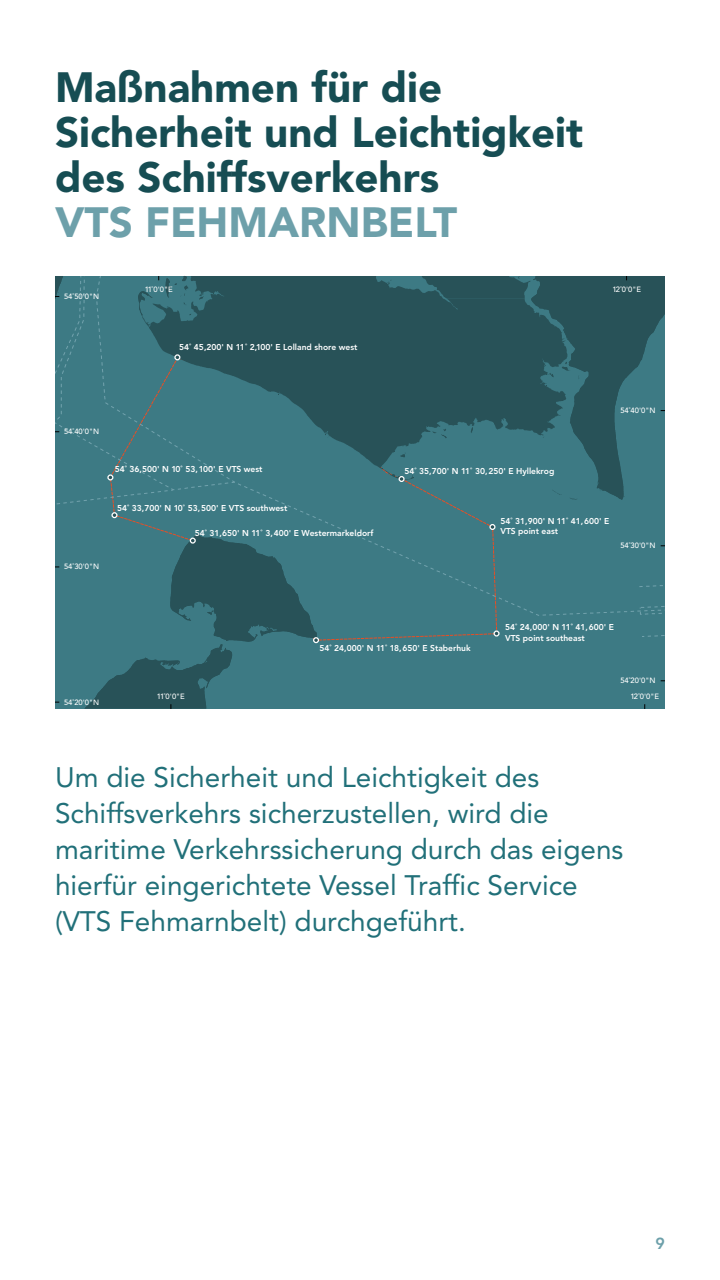
<style>
.page{position:relative;width:720px;height:1280px;background:#fff}
.page>*{position:absolute;margin:0;border:0;box-sizing:border-box;transform-origin:0 0}
.t1{font:900 42px/45px "Avenir LT Std";color:#164d53}
.t2{font:900 42px "Avenir LT Std";color:#6da0aa}
.Copy{font:28px/36px "Avenir LT Std";color:#217079}
.t3{font:800 16px "Avenir LT Std";color:#6da0aa}
.t4{font:800 8.5px/10.2px "Avenir LT Std";color:#fff}
.t5{font:500 7.6px/15.7px "Avenir LT Std";color:#fff}
</style>
<div class="page">
<div style="left:55px;top:276px;width:610px;height:433px;background:#3d7a84"></div>
<svg style="left:84px;top:643px;width:233px;height:66px"></svg>
<svg style="left:55px;top:276px;width:610px;height:367px"></svg>
<h2 class="t1" style="left:55px;top:64px;width:530px">Maßnahmen für die<br>Sicherheit und Leichtigkeit des Schiffsverkehrs</h2>
<h2 class="t2" style="left:55px;top:197px;width:404px">VTS FEHMARNBELT</h2>
<p class="t5" style="left:64px;top:289px;width:37px">54˚50'0"N</p>
<p class="t5" style="left:145px;top:282px;width:29px">11˚0'0"E</p>
<p class="t4" style="left:179px;top:342px;width:180px">54˚ 45,200' N 11˚ 2,100' E Lolland shore west</p>
<p class="t5" style="left:64px;top:424px;width:37px">54˚40'0"N</p>
<p class="t4" style="left:115px;top:464px;width:149px">54˚ 36,500' N 10˚ 53,100' E VTS west</p>
<p class="t4" style="left:117px;top:503px;width:172px">54˚ 33,700' N 10˚ 53,500' E VTS southwest</p>
<p class="t4" style="left:405px;top:466px;width:151px">54˚ 35,700' N 11˚ 30,250' E Hyllekrog</p>
<p class="t5" style="left:612px;top:282px;width:30px">12˚0'0"E</p>
<p class="t5" style="left:620px;top:403px;width:37px">54˚40'0"N</p>
<p class="t5" style="left:64px;top:559px;width:37px">54˚30'0"N</p>
<p class="t5" style="left:64px;top:694px;width:37px">54˚20'0"N</p>
<p class="t4" style="left:195px;top:528px;width:180px">54˚ 31,650' N 11˚ 3,400' E Westermarkeldorf</p>
<p class="t4" style="left:500px;top:516px;width:111px">54˚ 31,900' N 11˚ 41,600' E<br>VTS point east</p>
<p class="t5" style="left:620px;top:538px;width:37px">54˚30'0"N</p>
<p class="t5" style="left:157px;top:689px;width:29px">11˚0'0"E</p>
<p class="t4" style="left:320px;top:643px;width:153px">54˚ 24,000' N 11˚ 18,650' E Staberhuk</p>
<p class="t4" style="left:505px;top:622px;width:111px">54˚ 24,000' N 11˚ 41,600' E<br>VTS point southeast</p>
<p class="t5" style="left:630px;top:673px;width:30px;text-indent:-10px">54˚20'0"N<br>12˚0'0"E</p>
<p class="Copy" style="left:55px;top:760px;width:570px">Um die Sicherheit und Leichtigkeit des Schiffsverkehrs sicherzustellen, wird die maritime Verkehrssicherung durch das eigens hierfür eingerichtete Vessel Traffic Service (VTS Fehmarnbelt) durchgeführt.</p>
<h3 class="t3" style="left:656px;top:1234px;width:11px">9</h3>
</div>
